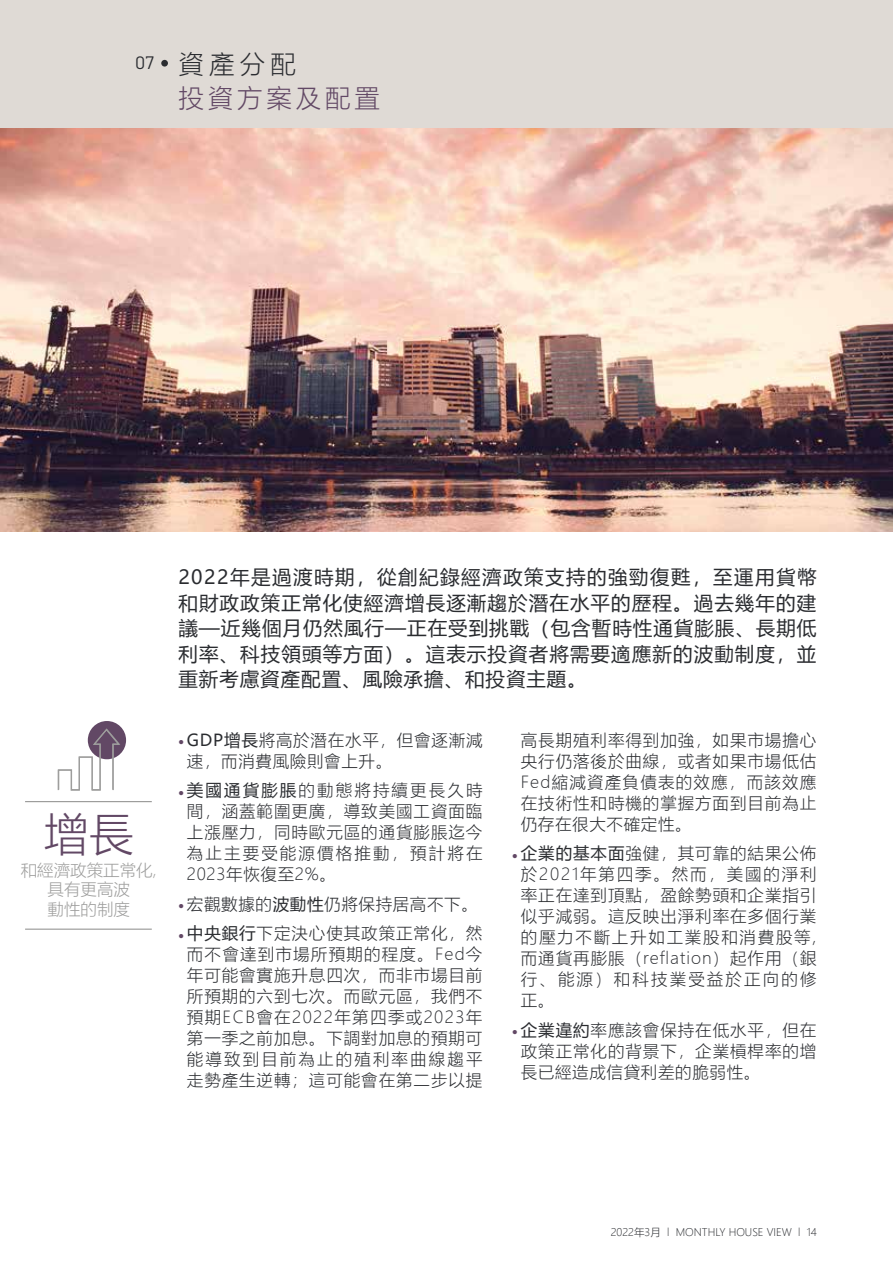
<style>
.page{position:relative;width:893px;height:1263px;background:#fff}
.page>*{position:absolute;margin:0;border:0;box-sizing:border-box;transform-origin:0 0}
.t1{font:300 45px "Microsoft Ya Hei";color:#624865}
.t2{font:300 25.5px/34.2px "Microsoft Ya Hei";letter-spacing:.15em;color:#624865}
.t3{font:19.5px/25.5px "Microsoft Ya Hei";letter-spacing:.055em;color:#2a2c30;text-align:justify}
.t4{font:300 16.5px/21px "Microsoft Ya Hei";letter-spacing:.055em;color:#2a2c30;text-align:justify}
.t5{font:300 16.5px/19.5px "Microsoft Ya Hei";color:#9d9d9c;text-align:center}
.t6{font:300 10.5px "Microsoft Ya Hei";color:#2a2c30}
.s1{font-family:"Barlow";font-weight:400;font-size:18px;color:#2a2c30}
.s2{color:#2a2c30}
.s3{font-family:"Barlow";font-weight:400;font-size:18px;color:#624865}
.s4{font-weight:400}
</style>
<div class="page">
<img style="left:0;top:128px;width:893px;height:403px">
<hr style="left:25px;top:801px;width:127px;height:1px;background:#9d9d9c">
<hr style="left:25px;top:928px;width:127px;height:2px;background:#9d9d9c">
<div style="left:88px;top:721px;width:38px;height:38px;background:#624865;border-radius:50%"></div>
<svg style="left:57px;top:727px;width:65px;height:64px"></svg>
<div style="left:0;top:0;width:893px;height:128px;background:#dfdad5"></div>
<div style="left:161px;top:60px;width:7px;height:7px;background:#2a2c30;border-radius:50%"></div>
<h2 class="t2" style="left:179px;top:46px;width:203px;text-indent:-43px"><span class="s1">07</span> <span class="s2">資產分配<br></span>投資方案及配置</h2>
<h1 class="t1" style="left:44px;top:804px;width:92px">增長</h1>
<p class="t5" style="left:21px;top:860px;width:137px">和經濟政策正常化,具有更高波<br>動性的制度</p>
<p class="t3" style="left:178px;top:564px;width:640px">2022年是過渡時期，從創紀錄經濟政策支持的強勁復甦，至運用貨幣和財政政策正常化使經濟增長逐漸趨於潛在水平的歷程。過去幾年的建議—近幾個月仍然風行—正在受到挑戰（包含暫時性通貨膨脹、長期低利率、科技領頭等方面）。這表示投資者將需要適應新的波動制度，並重新考慮資產配置、風險承擔、和投資主題。</p>
<p class="t4" style="left:187px;top:729px;width:297px;text-indent:-9px"><span class="s3">•</span> <span class="s4">GDP增長</span>將高於潛在水平，但會逐漸減速，而消費風險則會上升。</p>
<p class="t4" style="left:187px;top:779px;width:297px;text-indent:-9px"><span class="s3">•</span><span class="s4">美國通貨膨脹</span>的動態將持續更長久時間，涵蓋範圍更廣，導致美國工資面臨上漲壓力，同時歐元區的通貨膨脹迄今為止主要受能源價格推動，預計將在2023年恢復至2%。</p>
<p class="t4" style="left:178px;top:893px;width:301px"><span class="s3">•</span> 宏觀數據的<span class="s4">波動性</span>仍將保持居高不下。</p>
<p class="t4" style="left:178px;top:922px;width:306px;text-align:center"><span class="s3">•</span> <span class="s4">中央銀行</span>下定決心使其政策正常化，然而不會達到市場所預期的程度。Fed今年可能會實施升息四次，而非市場目前所預期的六到七次。而歐元區，我們不預期ECB會在2022年第四季或2023年第一季之前加息。下調對加息的預期可能導致到目前為止的殖利率曲線趨平走勢產生逆轉；這可能會在第二步以提</p>
<p class="t4" style="left:521px;top:729px;width:297px">高長期殖利率得到加強，如果市場擔心央行仍落後於曲線，或者如果市場低估Fed縮減資產負債表的效應，而該效應在技術性和時機的掌握方面到目前為止仍存在很大不確定性。</p>
<p class="t4" style="left:521px;top:842px;width:297px;text-indent:-9px"><span class="s3">•</span> <span class="s4">企業的基本面</span>強健，其可靠的結果公佈於2021年第四季。然而，美國的淨利率正在達到頂點，盈餘勢頭和企業指引似乎減弱。這反映出淨利率在多個行業的壓力不斷上升如工業股和消費股等,而通貨再膨脹（reflation）起作用（銀行、能源）和科技業受益於正向的修正。</p>
<p class="t4" style="left:521px;top:1019px;width:297px;text-indent:-9px"><span class="s3">•</span> <span class="s4">企業違約</span>率應該會保持在低水平，但在政策正常化的背景下，企業槓桿率的增長已經造成信貸利差的脆弱性。</p>
<p class="t6" style="left:611px;top:1225px;width:208px">2022年3月 l MONTHLY HOUSE VIEW l 14</p>
</div>
